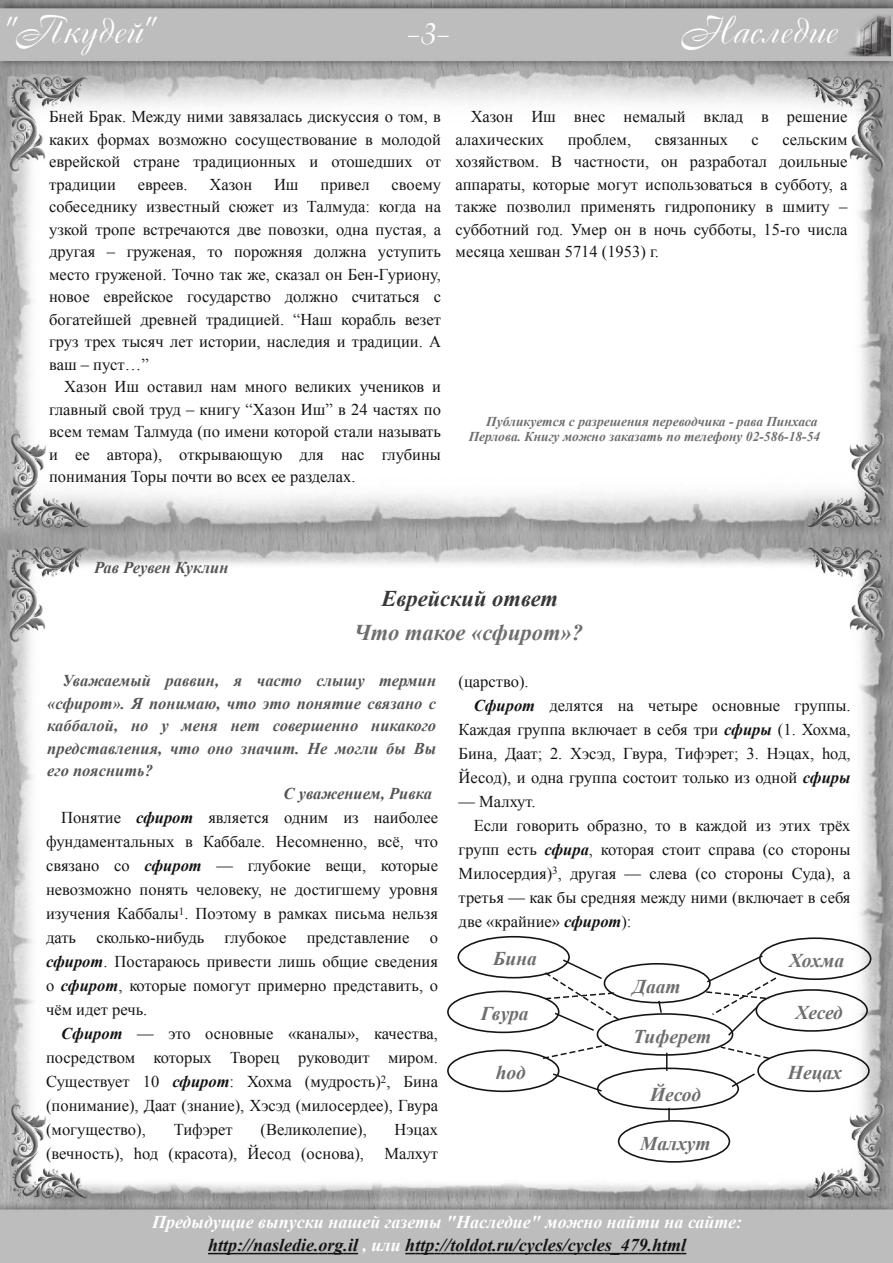
<style>
.page{position:relative;width:893px;height:1263px;background:#fff}
.page>*{position:absolute;margin:0;border:0;box-sizing:border-box;transform-origin:0 0}
.t1{font:37.5px "Cassandra";color:#fff}
.t2{font:italic 700 22.5px "Times New Roman";color:#6d6e6f}
.t3{font:italic 700 22.5px "Times New Roman";color:#383838}
.t4{font:italic 700 19.5px "Times New Roman";color:#6d6e6f}
.t5{font:italic 700 18px/22.5px "Times New Roman";color:#161413;text-align:center}
.t6{font:16.5px/22.5px "Times New Roman";color:#161413;text-align:justify}
.t7{font:italic 700 16.5px "Times New Roman";color:#545556}
.t8{font:italic 700 13.5px/15px "Times New Roman";color:#6d6e6f;text-align:right}
.s1{font-weight:700;font-style:italic}
.s2{color:#fff}
</style>
<div class="page">
<img style="left:0;top:0;width:892px;height:1263px">
<img style="left:836px;top:8px;width:55px;height:52px">
<svg style="left:208px;top:1253px;width:150px;height:1px"></svg>
<svg style="left:405px;top:1253px;width:281px;height:1px"></svg>
<div style="left:457px;top:936px;width:113px;height:42px;border:2px solid #161413;border-radius:50%"></div>
<div style="left:759px;top:937px;width:112px;height:43px;border:2px solid #161413;border-radius:50%"></div>
<div style="left:618px;top:1120px;width:112px;height:43px;border:2px solid #161413;border-radius:50%"></div>
<div style="left:604px;top:963px;width:107px;height:40px;border:2px solid #161413;border-radius:50%"></div>
<div style="left:755px;top:989px;width:113px;height:43px;border:2px solid #161413;border-radius:50%"></div>
<div style="left:597px;top:1013px;width:136px;height:43px;border:2px solid #161413;border-radius:50%"></div>
<div style="left:447px;top:1049px;width:112px;height:43px;border:2px solid #161413;border-radius:50%"></div>
<div style="left:597px;top:1067px;width:142px;height:43px;border:2px solid #161413;border-radius:50%"></div>
<div style="left:757px;top:1049px;width:113px;height:43px;border:2px solid #161413;border-radius:50%"></div>
<div style="left:447px;top:990px;width:112px;height:43px;border:2px solid #161413;border-radius:50%"></div>
<svg style="left:551px;top:1072px;width:52px;height:21px"></svg>
<svg style="left:730px;top:1072px;width:27px;height:16px"></svg>
<svg style="left:657px;top:999px;width:6px;height:15px"></svg>
<svg style="left:666px;top:1053px;width:2px;height:18px"></svg>
<svg style="left:668px;top:1108px;width:2px;height:12px"></svg>
<svg style="left:543px;top:958px;width:79px;height:74px"></svg>
<svg style="left:704px;top:954px;width:74px;height:83px"></svg>
<svg style="left:541px;top:1043px;width:68px;height:17px"></svg>
<svg style="left:719px;top:1045px;width:52px;height:15px"></svg>
<h1 class="t1" style="left:3px;top:6px;width:153px">"Пкудей"</h1>
<h1 class="t1" style="left:406px;top:7px;width:44px">-3-</h1>
<h1 class="t1" style="left:681px;top:6px;width:158px">Наследие</h1>
<p class="t6" style="left:49px;top:105px;width:393px">Бней Брак. Между ними завязалась дискуссия о том, в каких формах возможно сосуществование в молодой еврейской стране традиционных и отошедших от традиции</p>
<p class="t6" style="left:138px;top:173px;width:51px">евреев.</p>
<p class="t6" style="left:209px;top:173px;width:44px">Хазон</p>
<p class="t6" style="left:274px;top:173px;width:26px">Иш</p>
<p class="t6" style="left:321px;top:173px;width:51px">привел</p>
<p class="t6" style="left:49px;top:173px;width:393px;text-indent:342px">своему собеседнику известный сюжет из Талмуда: когда на узкой тропе встречаются две повозки, одна пустая, а другая – груженая, то порожняя должна уступить место груженой. Точно так же, сказал он Бен-Гуриону, новое еврейское государство должно считаться с богатейшей древней традицией. “Наш корабль везет груз трех тысяч лет истории, наследия и традиции. А ваш – пуст…”</p>
<p class="t6" style="left:49px;top:375px;width:393px;text-indent:15px">Хазон Иш оставил нам много великих учеников и главный свой труд – книгу “Хазон Иш” в 24 частях по всем темам Талмуда (по имени которой стали называть и ее автора), открывающую для нас глубины понимания Торы почти во всех ее разделах.</p>
<p class="t6" style="left:456px;top:105px;width:393px;text-indent:15px">Хазон Иш внес немалый вклад в решение алахических</p>
<p class="t6" style="left:568px;top:128px;width:65px">проблем,</p>
<p class="t6" style="left:655px;top:128px;width:75px">связанных</p>
<p class="t6" style="left:751px;top:128px;width:9px">с</p>
<p class="t6" style="left:456px;top:128px;width:393px;text-indent:327px">сельским хозяйством. В частности, он разработал доильные аппараты, которые могут использоваться в субботу, а также позволил применять гидропонику в шмиту – субботний год. Умер он в ночь субботы, 15-го числа месяца хешван 5714 (1953) г.</p>
<p class="t8" style="left:469px;top:414px;width:353px">Публикуется с разрешения переводчика - рава Пинхаса<br>Перлова. Книгу можно заказать по телефону 02-586-18-54</p>
<p class="t7" style="left:94px;top:559px;width:136px">Рав Реувен Куклин</p>
<h2 class="t3" style="left:381px;top:586px;width:178px">Еврейский ответ</h2>
<h2 class="t2" style="left:354px;top:620px;width:230px">Что такое «сфирот»?</h2>
<p class="t7" style="left:62px;top:671px;width:375px">Уважаемый раввин, я часто слышу термин</p>
<p class="t7" style="left:47px;top:694px;width:390px">«сфирот». Я понимаю, что это понятие связано с</p>
<p class="t7" style="left:47px;top:716px;width:390px">каббалой, но у меня нет совершенно никакого</p>
<p class="t7" style="left:47px;top:739px;width:390px">представления, что оно значит. Не могли бы Вы</p>
<p class="t7" style="left:47px;top:761px;width:107px">его пояснить?</p>
<p class="t7" style="left:284px;top:784px;width:150px">С уважением, Ривка</p>
<p class="t6" style="left:459px;top:670px;width:71px">(царство).</p>
<p class="t6" style="left:474px;top:694px;width:378px"><span class="s1">Сфирот</span> делятся на четыре основные группы.</p>
<p class="t6" style="left:459px;top:718px;width:393px">Каждая группа включает в себя три <span class="s1">сфиры</span> (1. Хохма,</p>
<p class="t6" style="left:459px;top:742px;width:393px">Бина, Даат; 2. Хэсэд, Гвура, Тифэрет; 3. Нэцах, hод,</p>
<p class="t6" style="left:459px;top:766px;width:393px">Йесод), и одна группа состоит только из одной <span class="s1">сфиры</span></p>
<p class="t6" style="left:459px;top:790px;width:78px">— Малхут.</p>
<p class="t6" style="left:474px;top:814px;width:378px">Если говорить образно, то в каждой из этих трёх</p>
<p class="t6" style="left:459px;top:838px;width:393px">групп есть <span class="s1">сфира</span>, которая стоит справа (со стороны</p>
<p class="t6" style="left:459px;top:862px;width:393px">Милосердия)<sup>3</sup>, другая — слева (со стороны Суда), а</p>
<p class="t6" style="left:459px;top:886px;width:393px">третья — как бы средняя между ними (включает в себя</p>
<p class="t6" style="left:459px;top:910px;width:174px">две «крайние» <span class="s1">сфирот</span>):</p>
<p class="t4" style="left:493px;top:948px;width:45px">Бина</p>
<p class="t4" style="left:789px;top:949px;width:56px">Хохма</p>
<p class="t6" style="left:46px;top:806px;width:393px;line-height:24px;text-indent:15px">Понятие <span class="s1">сфирот</span> является одним из наиболее фундаментальных в Каббале. Несомненно, всё, что связано со <span class="s1">сфирот</span> — глубокие вещи, которые невозможно понять человеку, не достигшему уровня изучения Каббалы<sup>1</sup>. Поэтому в рамках письма нельзя дать сколько-нибудь глубокое представление о <span class="s1">сфирот</span>. Постараюсь привести лишь общие сведения о <span class="s1">сфирот</span>, которые помогут примерно представить, о чём идет речь.</p>
<p class="t6" style="left:46px;top:1022px;width:393px;line-height:24px;text-indent:15px"><span class="s1">Сфирот</span> — это основные «каналы», качества, посредством которых Творец руководит миром.<br>Существует 10 <span class="s1">сфирот</span>: Хохма (мудрость)<sup>2</sup>, Бина (понимание), Даат (знание), Хэсэд (милосердее), Гвура (могущество),</p>
<p class="t4" style="left:633px;top:975px;width:49px">Даат</p>
<p class="t4" style="left:795px;top:1002px;width:49px">Хесед</p>
<p class="t4" style="left:481px;top:1003px;width:49px">Гвура</p>
<p class="t4" style="left:633px;top:1026px;width:80px">Тиферет</p>
<p class="t4" style="left:788px;top:1062px;width:56px">Нецах</p>
<p class="t4" style="left:496px;top:1062px;width:32px">hод</p>
<p class="t4" style="left:650px;top:1083px;width:52px">Йесод</p>
<p class="t6" style="left:174px;top:1118px;width:61px">Тифэрет</p>
<p class="t6" style="left:261px;top:1118px;width:108px">(Великолепие),</p>
<p class="t6" style="left:46px;top:1118px;width:393px;line-height:24px;text-align:right">Нэцах<br>(вечность), hод (красота), Йесод (основа), Малхут</p>
<p class="t4" style="left:640px;top:1132px;width:72px">Малхут</p>
<p class="t5" style="left:152px;top:1211px;width:592px"><span class="s2">Предыдущие выпуски нашей газеты "Наследие" можно найти на сайте: </span>http://nasledie.org.il <span class="s2">, или</span> http://toldot.ru/cycles/cycles_479.html</p>
</div>
